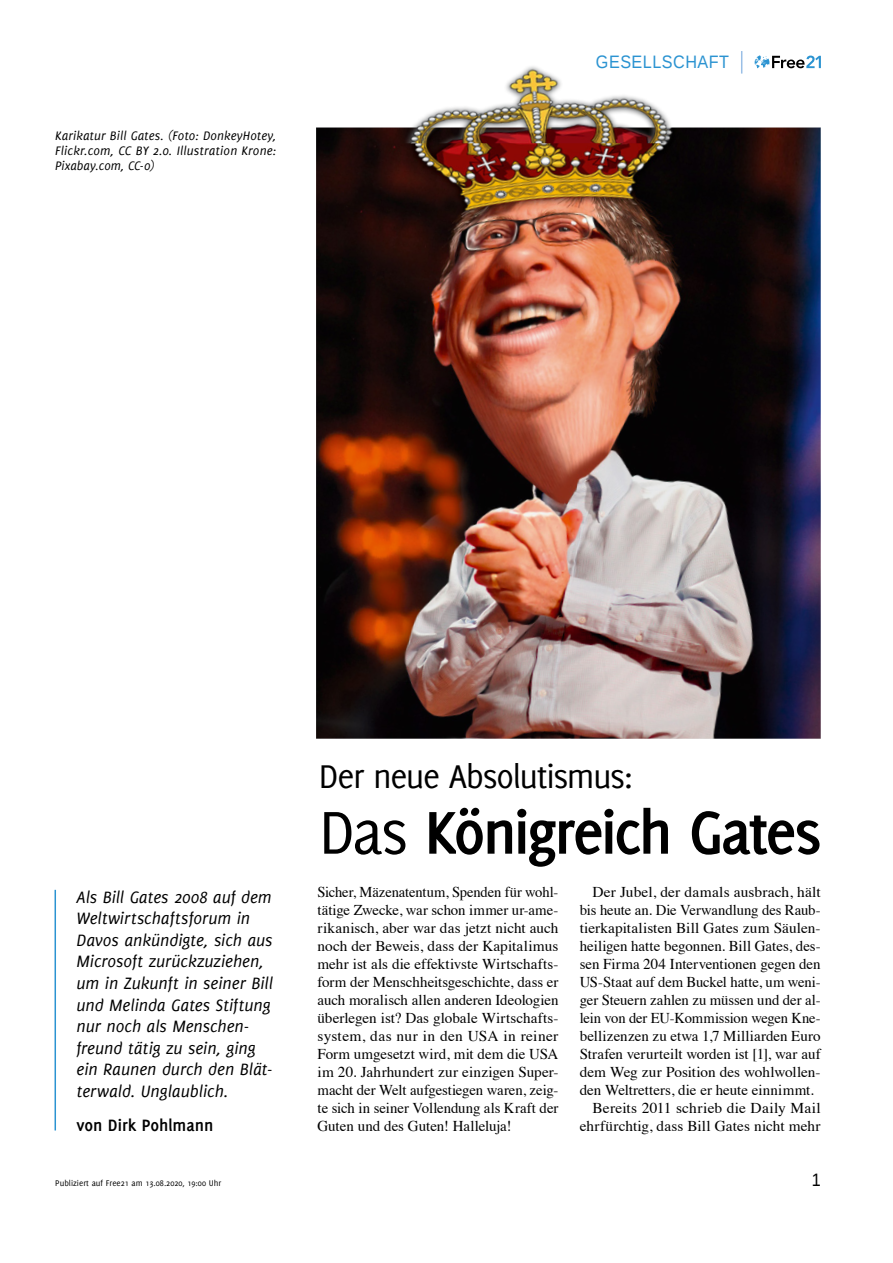
<style>
.page{position:relative;width:893px;height:1263px;background:#fff}
.page>*{position:absolute;margin:0;border:0;box-sizing:border-box;transform-origin:0 0}
.t1{font:700 66px "Delicious";letter-spacing:-.045em;color:#000}
.t2{font:36px "Delicious";letter-spacing:-.04em;color:#000}
.t3{font:italic 18px/21.6px "Delicious";color:#000}
.t4{font:700 18px "Delicious";letter-spacing:-.005em;color:#000}
.t5{font:18px "Liberation Sans";letter-spacing:.03em;color:#2b93d1;scale:.9 1}
.t6{font:18px "Liberation Sans";color:#000;scale:.9 1}
.t7{font:15px/18px "Times";color:#000;text-align:justify}
.t8{font:italic 13.5px/15px "Delicious";letter-spacing:.01em;color:#000;text-align:justify}
.t9{font:9px "Delicious";color:#000}
.s1{font-weight:400}
</style>
<div class="page">
<svg style="left:756px;top:55px;width:65px;height:3px"></svg>
<hr style="left:55px;top:890px;width:1px;height:240px;background:#2b93d1">
<img style="left:316px;top:143px;width:505px;height:596px">
<img style="left:316px;top:58px;width:505px;height:85px">
<p class="t8" style="left:55px;top:129px;width:223px">Karikatur Bill Gates. (Foto: DonkeyHotey, Flickr.com, CC BY 2.0. Illustration Krone:<br>Pixabay.com, CC-0)</p>
<p class="t5" style="left:596px;top:52px;width:149px">GESELLSCHAFT</p>
<p class="t3" style="left:77px;top:886px;width:198px">Als Bill Gates 2008 auf dem<br>Weltwirtschaftsforum in<br>Davos ankündigte, sich aus<br>Microsoft zurückzuziehen, um in Zukunft in seiner Bill und Melinda Gates Stiftung nur noch als Menschen&shy;freund tätig zu sein, ging ein Raunen durch den Blät&shy;terwald. Unglaublich.</p>
<p class="t4" style="left:77px;top:1114px;width:138px">von Dirk Pohlmann</p>
<h2 class="t2" style="left:319px;top:756px;width:315px">Der neue Absolutismus:</h2>
<h1 class="t1" style="left:319px;top:794px;width:504px"><span class="s1">Das</span> Königreich Gates</h1>
<p class="t7" style="left:317px;top:882px;width:242px">Sicher, Mäzenatentum, Spenden für wohl&shy;tätige Zwecke, war schon immer ur-ame&shy;rikanisch, aber war das jetzt nicht auch noch der Beweis, dass der Kapitalimus mehr ist als die effektivste Wirtschafts&shy;form der Menschheitsgeschichte, dass er auch moralisch allen anderen Ideologien überlegen ist? Das globale Wirtschafts&shy;system, das nur in den USA in reiner Form umgesetzt wird, mit dem die USA im 20. Jahrhundert zur einzigen Super&shy;macht der Welt aufgestiegen waren, zeig&shy;te sich in seiner Vollendung als Kraft der Guten und des Guten! Halleluja!</p>
<p class="t7" style="left:592px;top:882px;width:230px">Der Jubel, der damals ausbrach, hält</p>
<p class="t7" style="left:580px;top:900px;width:242px">bis heute an. Die Verwandlung des Raub-</p>
<p class="t7" style="left:580px;top:918px;width:242px">tierkapitalisten Bill Gates zum Säulen-</p>
<p class="t7" style="left:580px;top:936px;width:242px">heiligen hatte begonnen. Bill Gates, des-</p>
<p class="t7" style="left:580px;top:954px;width:242px">sen Firma 204 Interventionen gegen den</p>
<p class="t7" style="left:580px;top:972px;width:242px">US-Staat auf dem Buckel hatte, um weni-</p>
<p class="t7" style="left:580px;top:990px;width:242px">ger Steuern zahlen zu müssen und der al-</p>
<p class="t7" style="left:580px;top:1008px;width:242px">lein von der EU-Kommission wegen Kne-</p>
<p class="t7" style="left:580px;top:1026px;width:242px">bellizenzen zu etwa 1,7 Milliarden Euro</p>
<p class="t7" style="left:580px;top:1044px;width:242px">Strafen verurteilt worden ist [1], war auf</p>
<p class="t7" style="left:580px;top:1062px;width:242px">dem Weg zur Position des wohlwollen-</p>
<p class="t7" style="left:580px;top:1080px;width:236px">den Weltretters, die er heute einnimmt.</p>
<p class="t7" style="left:592px;top:1098px;width:230px">Bereits 2011 schrieb die Daily Mail</p>
<p class="t7" style="left:580px;top:1116px;width:242px">ehrfürchtig, dass Bill Gates nicht mehr</p>
<p class="t9" style="left:55px;top:1177px;width:168px">Publiziert auf Free21 am 13.08.2020, 19:00 Uhr</p>
<p class="t6" style="left:812px;top:1169px;width:12px">1</p>
</div>
